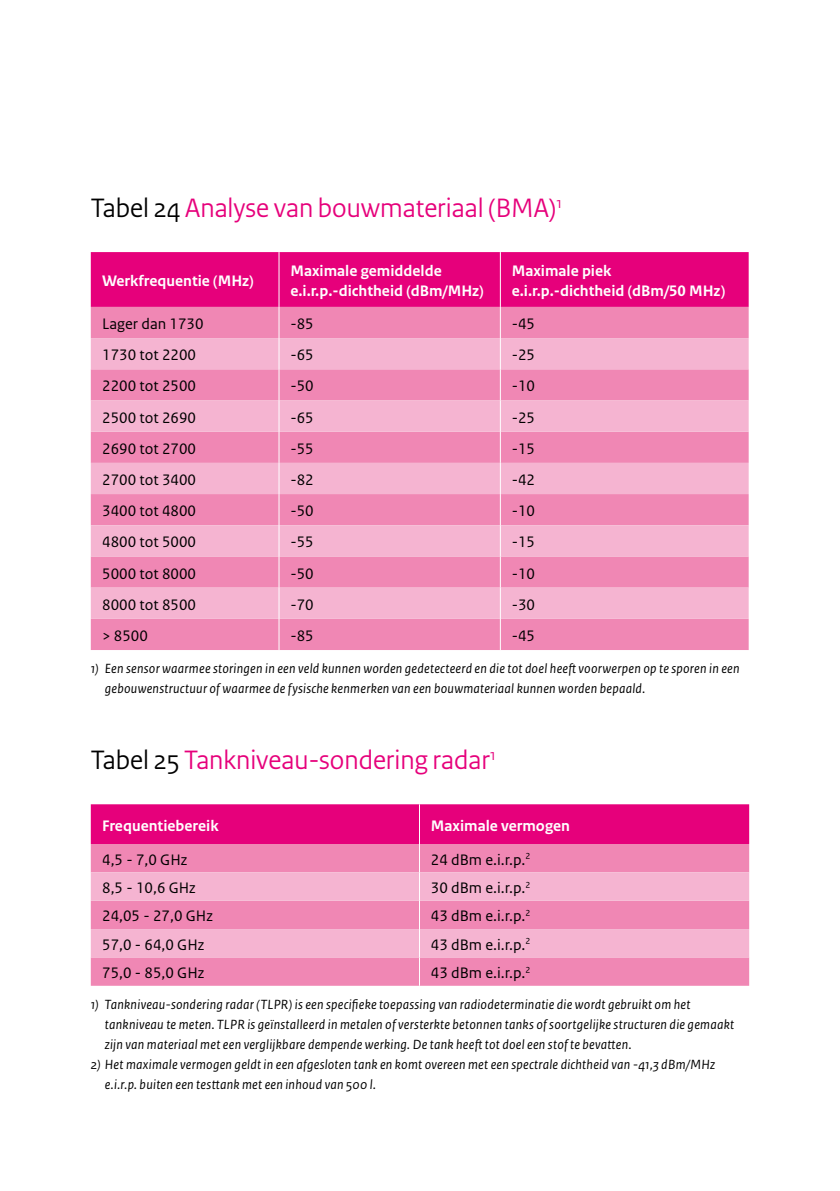
<style>
.page{position:relative;width:840px;height:1191px;background:#fff}
.page>*{position:absolute;margin:0;border:0;box-sizing:border-box;transform-origin:0 0}
.t1{font:28px "Rijksoverheid Sans Heading";color:#e6007b}
.t2{font:16px "Rijksoverheid Sans Text";color:#000}
.t3{font:700 16px/20px "Rijksoverheid Sans Text";color:#fff}
.t4{font:italic 14px/20px "Rijksoverheid Sans Text";letter-spacing:.02em;color:#000}
.s1{color:#000}
</style>
<div class="page">
<div style="left:91px;top:252px;width:657px;height:55px;background:#e6007b"></div>
<div style="left:91px;top:307px;width:657px;height:343px;background:#f087b4"></div>
<svg style="left:91px;top:338px;width:657px;height:281px;background:#f2a0c4"></svg>
<hr style="left:278px;top:252px;width:1px;height:55px;background:#fff">
<hr style="left:499px;top:252px;width:1px;height:55px;background:#fff">
<hr style="left:278px;top:307px;width:1px;height:31px;background:#fff">
<hr style="left:499px;top:307px;width:1px;height:31px;background:#fff">
<hr style="left:278px;top:338px;width:1px;height:31px;background:#fff">
<hr style="left:499px;top:338px;width:1px;height:31px;background:#fff">
<hr style="left:278px;top:369px;width:1px;height:31px;background:#fff">
<hr style="left:499px;top:369px;width:1px;height:31px;background:#fff">
<hr style="left:278px;top:400px;width:1px;height:32px;background:#fff">
<hr style="left:499px;top:400px;width:1px;height:32px;background:#fff">
<hr style="left:278px;top:432px;width:1px;height:31px;background:#fff">
<hr style="left:499px;top:432px;width:1px;height:31px;background:#fff">
<hr style="left:278px;top:463px;width:1px;height:31px;background:#fff">
<hr style="left:499px;top:463px;width:1px;height:31px;background:#fff">
<hr style="left:278px;top:494px;width:1px;height:31px;background:#fff">
<hr style="left:499px;top:494px;width:1px;height:31px;background:#fff">
<hr style="left:278px;top:525px;width:1px;height:31px;background:#fff">
<hr style="left:499px;top:525px;width:1px;height:31px;background:#fff">
<hr style="left:278px;top:556px;width:1px;height:31px;background:#fff">
<hr style="left:499px;top:556px;width:1px;height:31px;background:#fff">
<hr style="left:278px;top:587px;width:1px;height:32px;background:#fff">
<hr style="left:499px;top:587px;width:1px;height:32px;background:#fff">
<hr style="left:278px;top:619px;width:1px;height:31px;background:#fff">
<hr style="left:499px;top:619px;width:1px;height:31px;background:#fff">
<svg style="left:91px;top:804px;width:657px;height:181px;background:#ef78b1"></svg>
<h1 class="t1" style="left:91px;top:191px;width:472px"><span class="s1">Tabel 24</span> Analyse van bouwmateriaal (BMA)<sup>1</sup></h1>
<p class="t3" style="left:102px;top:271px;width:153px">Werkfrequentie (MHz)</p>
<p class="t3" style="left:290px;top:261px;width:195px">Maximale gemiddelde e.i.r.p.-dichtheid (dBm/MHz)</p>
<p class="t3" style="left:511px;top:261px;width:215px">Maximale piek e.i.r.p.-dichtheid (dBm/50 MHz)</p>
<p class="t2" style="left:102px;top:314px;width:103px">Lager dan 1730</p>
<p class="t2" style="left:290px;top:314px;width:25px">-85</p>
<p class="t2" style="left:511px;top:314px;width:25px">-45</p>
<p class="t2" style="left:102px;top:346px;width:95px">1730 tot 2200</p>
<p class="t2" style="left:290px;top:346px;width:25px">-65</p>
<p class="t2" style="left:511px;top:346px;width:25px">-25</p>
<p class="t2" style="left:102px;top:377px;width:95px">2200 tot 2500</p>
<p class="t2" style="left:290px;top:377px;width:25px">-50</p>
<p class="t2" style="left:511px;top:377px;width:25px">-10</p>
<p class="t2" style="left:102px;top:408px;width:95px">2500 tot 2690</p>
<p class="t2" style="left:290px;top:408px;width:25px">-65</p>
<p class="t2" style="left:511px;top:408px;width:25px">-25</p>
<p class="t2" style="left:102px;top:439px;width:95px">2690 tot 2700</p>
<p class="t2" style="left:290px;top:439px;width:25px">-55</p>
<p class="t2" style="left:511px;top:439px;width:25px">-15</p>
<p class="t2" style="left:102px;top:470px;width:95px">2700 tot 3400</p>
<p class="t2" style="left:290px;top:470px;width:25px">-82</p>
<p class="t2" style="left:511px;top:470px;width:25px">-42</p>
<p class="t2" style="left:102px;top:502px;width:95px">3400 tot 4800</p>
<p class="t2" style="left:290px;top:502px;width:25px">-50</p>
<p class="t2" style="left:511px;top:502px;width:25px">-10</p>
<p class="t2" style="left:102px;top:533px;width:95px">4800 tot 5000</p>
<p class="t2" style="left:290px;top:533px;width:25px">-55</p>
<p class="t2" style="left:511px;top:533px;width:25px">-15</p>
<p class="t2" style="left:102px;top:564px;width:95px">5000 tot 8000</p>
<p class="t2" style="left:290px;top:564px;width:25px">-50</p>
<p class="t2" style="left:511px;top:564px;width:25px">-10</p>
<p class="t2" style="left:102px;top:595px;width:95px">8000 tot 8500</p>
<p class="t2" style="left:290px;top:595px;width:25px">-70</p>
<p class="t2" style="left:511px;top:595px;width:25px">-30</p>
<p class="t2" style="left:102px;top:626px;width:47px">&gt; 8500</p>
<p class="t2" style="left:290px;top:626px;width:25px">-85</p>
<p class="t2" style="left:511px;top:626px;width:25px">-45</p>
<p class="t4" style="left:105px;top:658px;width:636px;text-indent:-14px">1) Een sensor waarmee storingen in een veld kunnen worden gedetecteerd en die tot doel heeft voorwerpen op te sporen in een gebouwenstructuur of waarmee de fysische kenmerken van een bouwmateriaal kunnen worden bepaald.</p>
<h1 class="t1" style="left:91px;top:743px;width:406px"><span class="s1">Tabel 25</span> Tankniveau-sondering radar<sup>1</sup></h1>
<p class="t3" style="left:102px;top:815px;width:118px">Frequentiebereik</p>
<p class="t3" style="left:430px;top:815px;width:141px">Maximale vermogen</p>
<p class="t2" style="left:102px;top:850px;width:87px">4,5 - 7,0 GHz</p>
<p class="t2" style="left:430px;top:850px;width:101px">24 dBm e.i.r.p.<sup>2</sup></p>
<p class="t2" style="left:102px;top:878px;width:95px">8,5 - 10,6 GHz</p>
<p class="t2" style="left:430px;top:878px;width:101px">30 dBm e.i.r.p.<sup>2</sup></p>
<p class="t2" style="left:102px;top:907px;width:112px">24,05 - 27,0 GHz</p>
<p class="t2" style="left:430px;top:907px;width:101px">43 dBm e.i.r.p.<sup>2</sup></p>
<p class="t2" style="left:102px;top:935px;width:104px">57,0 - 64,0 GHz</p>
<p class="t2" style="left:430px;top:935px;width:101px">43 dBm e.i.r.p.<sup>2</sup></p>
<p class="t2" style="left:102px;top:963px;width:104px">75,0 - 85,0 GHz</p>
<p class="t2" style="left:430px;top:963px;width:101px">43 dBm e.i.r.p.<sup>2</sup></p>
<p class="t4" style="left:105px;top:995px;width:630px;text-indent:-14px">1) Tankniveau-sondering radar (TLPR) is een specifieke toepassing van radiodeterminatie die wordt gebruikt om het tankniveau te meten. TLPR is geïnstalleerd in metalen of versterkte betonnen tanks of soortgelijke structuren die gemaakt zijn van materiaal met een verglijkbare dempende werking. De tank heeft tot doel een stof te bevatten.</p>
<p class="t4" style="left:105px;top:1055px;width:611px;text-indent:-14px">2) Het maximale vermogen geldt in een afgesloten tank en komt overeen met een spectrale dichtheid van -41,3 dBm/MHz e.i.r.p. buiten een testtank met een inhoud van 500 l.</p>
</div>
